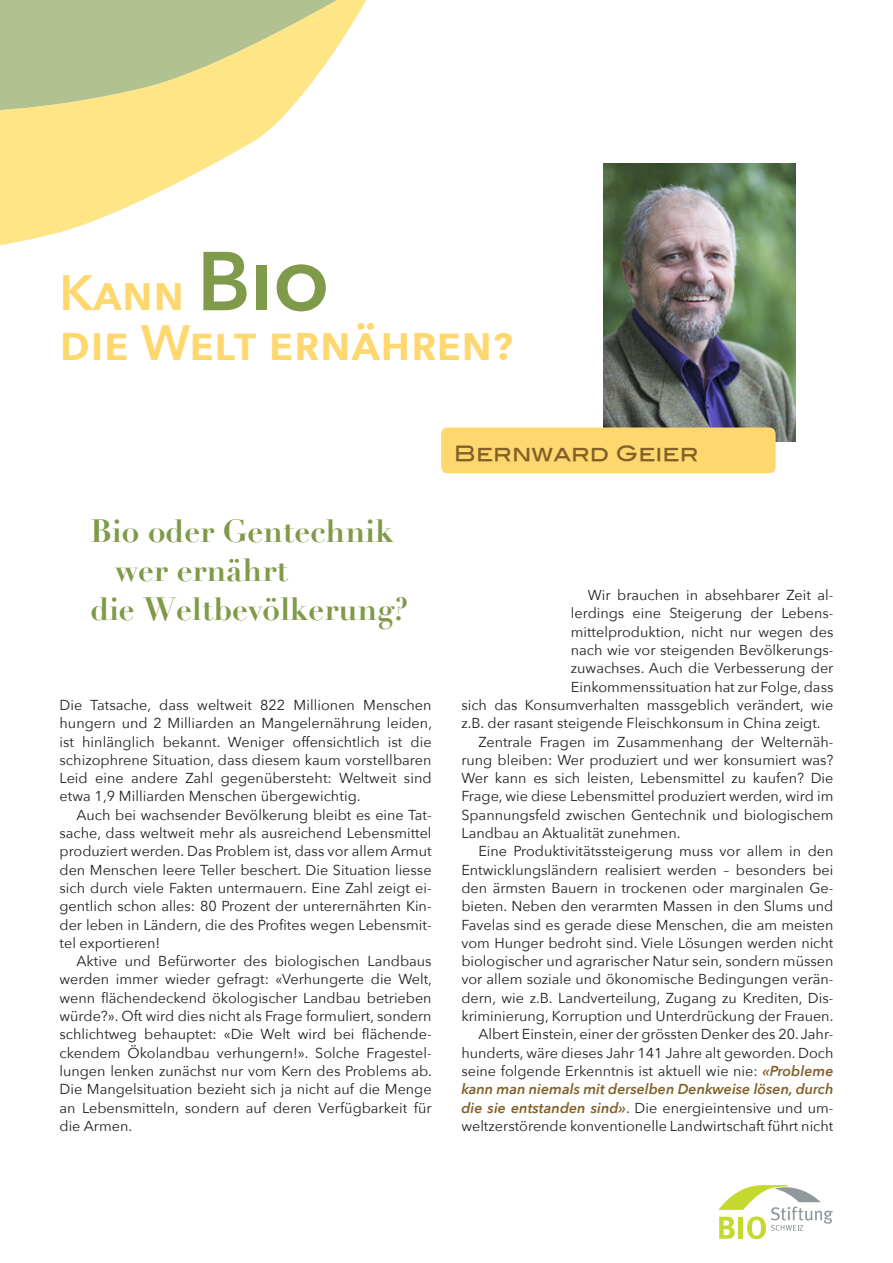
<style>
.page{position:relative;width:893px;height:1263px;background:#fff}
.page>*{position:absolute;margin:0;border:0;box-sizing:border-box;transform-origin:0 0}
.Kann_BIO_Titel{font:600 49.5px "Avenir Next";color:#fed76e}
.Kann_BIO_Didot{font:700 31.5px/39px "Didot";color:#7f9a48}
.Unterschrift_Name{font:21px "Blair Md ITCTT Medium";color:#826027}
.Text_Block_ein{font:14.4px/18.3px "Avenir Next";color:#231f20;text-align:justify}
.Text_Block{font:14.4px/18.3px "Avenir Next";letter-spacing:.005em;color:#231f20;text-align:justify}
.s1{font-size:82.5px;color:#7f9a48}
.s2{font-weight:600;font-style:italic;color:#826027}
</style>
<div class="page">
<svg style="left:719px;top:1185px;width:114px;height:54px"></svg>
<img style="left:604px;top:163px;width:191px;height:279px">
<svg style="left:0;top:112px;width:287px;height:134px;fill:#fee586"></svg>
<svg style="left:0;top:0;width:366px;height:112px;background:#ddda9b"></svg>
<div style="left:0;top:0;width:237px;height:49px;background:#b1c290"></div>
<div style="left:441px;top:427px;width:335px;height:46px;background:#fed76e;border-radius:6px"></div>
<p class="Kann_BIO_Titel" style="left:60px;top:251px;width:271px">Kann <span class="s1">Bio</span></p>
<p class="Kann_BIO_Titel" style="left:60px;top:300px;width:456px">die Welt ernähren?</p>
<p class="Kann_BIO_Didot" style="left:90px;top:512px;width:305px">Bio oder Gentechnik</p>
<p class="Kann_BIO_Didot" style="left:90px;top:551px;width:319px">– wer ernährt<br>die Weltbevölkerung?</p>
<p class="Text_Block" style="left:60px;top:695px;width:374px">Die Tatsache, dass weltweit 822 Millionen Menschen hungern und 2 Milliarden an Mangelernährung leiden, ist hinlänglich bekannt. Weniger offensichtlich ist die schizophrene Situation, dass diesem kaum vorstellbaren Leid eine andere Zahl gegenübersteht: Weltweit sind etwa 1,9 Milliarden Menschen übergewichtig.</p>
<p class="Text_Block_ein" style="left:60px;top:805px;width:374px;text-indent:17px">Auch bei wachsender Bevölkerung bleibt es eine Tat&shy;sache, dass weltweit mehr als ausreichend Lebensmittel produziert werden. Das Problem ist, dass vor allem Armut den Menschen leere Teller beschert. Die Situation liesse sich durch viele Fakten untermauern. Eine Zahl zeigt ei&shy;gentlich schon alles: 80 Prozent der unterernährten Kin&shy;der leben in Ländern, die des Profites wegen Lebensmit&shy;tel exportieren!</p>
<p class="Text_Block_ein" style="left:60px;top:951px;width:374px;text-indent:17px">Aktive und Befürworter des biologischen Landbaus werden immer wieder gefragt: «Verhungerte die Welt, wenn flächendeckend ökologischer Landbau betrieben würde?». Oft wird dies nicht als Frage formuliert, sondern schlichtweg behauptet: «Die Welt wird bei flächende&shy;ckendem Ökolandbau verhungern!». Solche Fragestel&shy;lungen lenken zunächst nur vom Kern des Problems ab.<br>Die Mangelsituation bezieht sich ja nicht auf die Menge an Lebensmitteln, sondern auf deren Verfügbarkeit für die Armen.</p>
<p class="Unterschrift_Name" style="left:454px;top:436px;width:246px">Bernward Geier</p>
<p class="Text_Block_ein" style="left:588px;top:585px;width:247px">Wir brauchen in absehbarer Zeit al-</p>
<p class="Text_Block_ein" style="left:571px;top:604px;width:264px">lerdings eine Steigerung der Lebens-</p>
<p class="Text_Block_ein" style="left:571px;top:622px;width:264px">mittelproduktion, nicht nur wegen des</p>
<p class="Text_Block_ein" style="left:571px;top:640px;width:264px">nach wie vor steigenden Bevölkerungs-</p>
<p class="Text_Block_ein" style="left:571px;top:658px;width:264px">zuwachses. Auch die Verbesserung der</p>
<p class="Text_Block_ein" style="left:571px;top:677px;width:264px">Einkommenssituation hat zur Folge, dass</p>
<p class="Text_Block_ein" style="left:461px;top:695px;width:374px">sich das Konsumverhalten massgeblich verändert, wie</p>
<p class="Text_Block_ein" style="left:461px;top:713px;width:361px">z.B. der rasant steigende Fleischkonsum in China zeigt.</p>
<p class="Text_Block_ein" style="left:461px;top:732px;width:374px;text-indent:17px">Zentrale Fragen im Zusammenhang der Welternäh&shy;rung bleiben: Wer produziert und wer konsumiert was?<br>Wer kann es sich leisten, Lebensmittel zu kaufen? Die Frage, wie diese Lebensmittel produziert werden, wird im Spannungsfeld zwischen Gentechnik und biologischem Landbau an Aktualität zunehmen.</p>
<p class="Text_Block_ein" style="left:461px;top:841px;width:374px;text-indent:17px">Eine Produktivitätssteigerung muss vor allem in den Entwicklungsländern realisiert werden – besonders bei den ärmsten Bauern in trockenen oder marginalen Ge&shy;bieten. Neben den verarmten Massen in den Slums und Favelas sind es gerade diese Menschen, die am meisten vom Hunger bedroht sind. Viele Lösungen werden nicht biologischer und agrarischer Natur sein, sondern müssen vor allem soziale und ökonomische Bedingungen verän&shy;dern, wie z.B. Landverteilung, Zugang zu Krediten, Dis&shy;kriminierung, Korruption und Unterdrückung der Frauen.</p>
<p class="Text_Block_ein" style="left:461px;top:1024px;width:374px;text-indent:17px">Albert Einstein, einer der grössten Denker des 20. Jahr&shy;hunderts, wäre dieses Jahr 141 Jahre alt geworden. Doch seine folgende Erkenntnis ist aktuell wie nie: <span class="s2">«Probleme kann man niemals mit derselben Denkweise lösen, durch die sie entstanden sind»</span>. Die energieintensive und um&shy;weltzerstörende konventionelle Landwirtschaft führt nicht</p>
</div>
